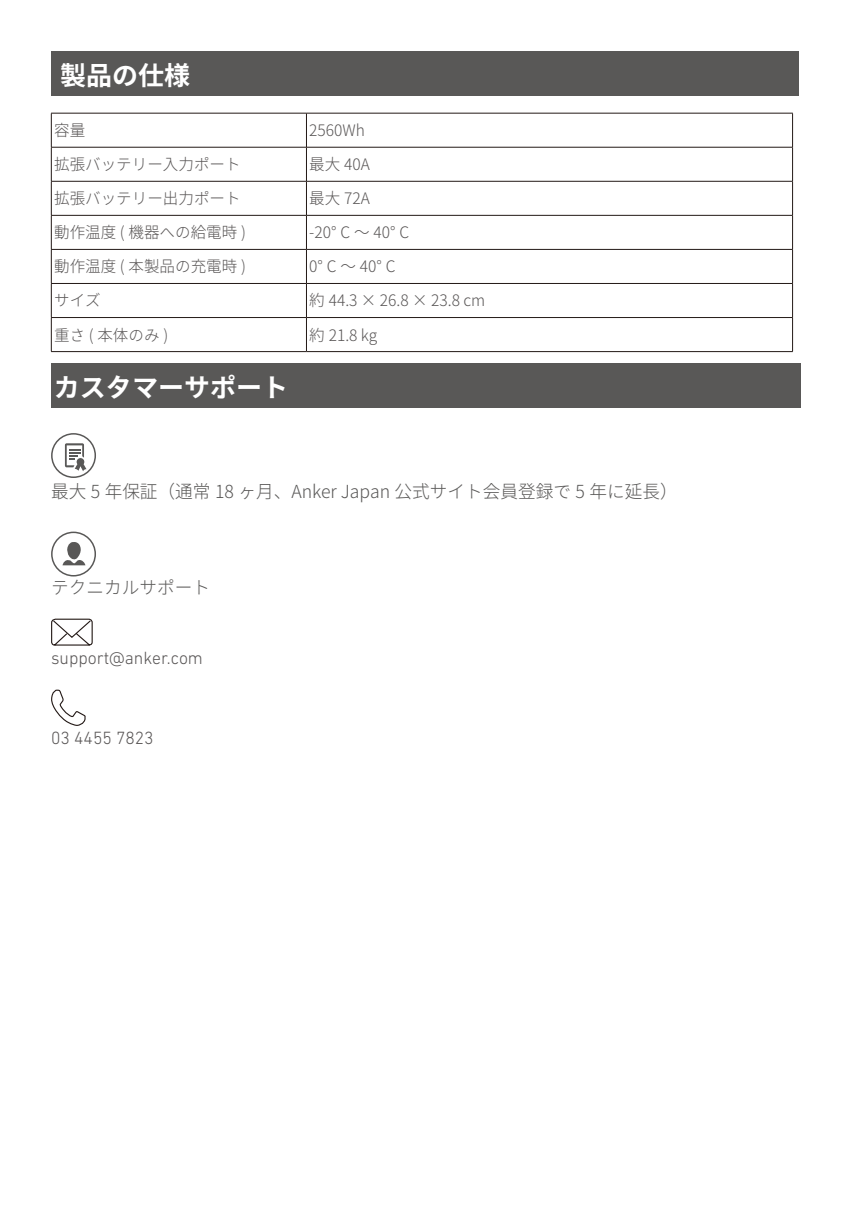
<style>
.page{position:relative;width:857px;height:1225px;background:#fff}
.page>*{position:absolute;margin:0;border:0;box-sizing:border-box;transform-origin:0 0}
.t1{font:700 26px "Noto Sans JP";color:#fff}
.t2{font:300 18px "Noto Sans JP";color:#595857}
.t3{font:300 18px "DIN Next LT Pro";color:#595656}
.t4{font:300 15.8px "Noto Sans JP";color:#595656}
</style>
<div class="page">
<div style="left:51px;top:51px;width:747px;height:45px;background:#595857"></div>
<hr style="left:51px;top:113px;width:255px;height:1px;background:#231916">
<hr style="left:51px;top:113px;width:1px;height:34px;background:#231916">
<hr style="left:306px;top:113px;width:486px;height:1px;background:#231916">
<hr style="left:306px;top:113px;width:1px;height:34px;background:#231916">
<hr style="left:791px;top:113px;width:1px;height:34px;background:#231916">
<hr style="left:51px;top:147px;width:255px;height:1px;background:#231916">
<hr style="left:51px;top:147px;width:1px;height:34px;background:#231916">
<hr style="left:306px;top:147px;width:486px;height:1px;background:#231916">
<hr style="left:306px;top:147px;width:1px;height:34px;background:#231916">
<hr style="left:791px;top:147px;width:1px;height:34px;background:#231916">
<hr style="left:51px;top:181px;width:255px;height:1px;background:#231916">
<hr style="left:51px;top:181px;width:1px;height:34px;background:#231916">
<hr style="left:306px;top:181px;width:486px;height:1px;background:#231916">
<hr style="left:306px;top:181px;width:1px;height:34px;background:#231916">
<hr style="left:791px;top:181px;width:1px;height:34px;background:#231916">
<hr style="left:51px;top:215px;width:255px;height:1px;background:#231916">
<hr style="left:51px;top:216px;width:1px;height:33px;background:#231916">
<hr style="left:306px;top:215px;width:486px;height:1px;background:#231916">
<hr style="left:306px;top:216px;width:1px;height:33px;background:#231916">
<hr style="left:791px;top:216px;width:1px;height:33px;background:#231916">
<hr style="left:51px;top:249px;width:255px;height:1px;background:#231916">
<hr style="left:51px;top:250px;width:1px;height:33px;background:#231916">
<hr style="left:306px;top:249px;width:486px;height:1px;background:#231916">
<hr style="left:306px;top:250px;width:1px;height:33px;background:#231916">
<hr style="left:791px;top:250px;width:1px;height:33px;background:#231916">
<hr style="left:51px;top:283px;width:255px;height:1px;background:#231916">
<hr style="left:51px;top:284px;width:1px;height:33px;background:#231916">
<hr style="left:306px;top:283px;width:486px;height:1px;background:#231916">
<hr style="left:306px;top:284px;width:1px;height:33px;background:#231916">
<hr style="left:791px;top:284px;width:1px;height:33px;background:#231916">
<hr style="left:51px;top:317px;width:255px;height:1px;background:#231916">
<hr style="left:51px;top:318px;width:1px;height:33px;background:#231916">
<hr style="left:306px;top:317px;width:486px;height:1px;background:#231916">
<hr style="left:306px;top:318px;width:1px;height:33px;background:#231916">
<hr style="left:791px;top:318px;width:1px;height:33px;background:#231916">
<hr style="left:51px;top:351px;width:255px;height:1px;background:#231916">
<hr style="left:306px;top:351px;width:486px;height:1px;background:#231916">
<div style="left:51px;top:363px;width:748px;height:45px;background:#595857"></div>
<svg style="left:51px;top:433px;width:45px;height:45px"></svg>
<svg style="left:51px;top:531px;width:45px;height:45px"></svg>
<svg style="left:51px;top:618px;width:42px;height:28px"></svg>
<svg style="left:51px;top:689px;width:35px;height:37px"></svg>
<h1 class="t1" style="left:60px;top:61px;width:131px">製品の仕様</h1>
<p class="t4" style="left:54px;top:121px;width:33px">容量</p>
<p class="t4" style="left:309px;top:121px;width:57px">2560Wh</p>
<p class="t4" style="left:54px;top:156px;width:188px">拡張バッテリー入力ポート</p>
<p class="t4" style="left:309px;top:156px;width:62px">最大 40A</p>
<p class="t4" style="left:54px;top:190px;width:188px">拡張バッテリー出力ポート</p>
<p class="t4" style="left:309px;top:190px;width:62px">最大 72A</p>
<p class="t4" style="left:54px;top:224px;width:193px">動作温度 ( 機器への給電時 )</p>
<p class="t4" style="left:309px;top:224px;width:101px">-20° C ～ 40° C</p>
<p class="t4" style="left:54px;top:258px;width:193px">動作温度 ( 本製品の充電時 )</p>
<p class="t4" style="left:309px;top:258px;width:88px">0°C～40°C</p>
<p class="t4" style="left:54px;top:292px;width:48px">サイズ</p>
<p class="t4" style="left:309px;top:292px;width:177px">約 44.3 × 26.8 × 23.8 cm</p>
<p class="t4" style="left:54px;top:326px;width:116px">重さ ( 本体のみ )</p>
<p class="t4" style="left:309px;top:326px;width:69px">約 21.8 kg</p>
<h1 class="t1" style="left:54px;top:373px;width:236px">カスタマーサポート</h1>
<p class="t2" style="left:51px;top:482px;width:627px">最大 5 年保証（通常 18 ヶ月、Anker Japan 公式サイト会員登録で 5 年に延長）</p>
<p class="t2" style="left:51px;top:577px;width:160px">テクニカルサポート</p>
<p class="t3" style="left:51px;top:647px;width:153px">support@anker.com</p>
<p class="t3" style="left:51px;top:728px;width:104px">03 4455 7823</p>
</div>
